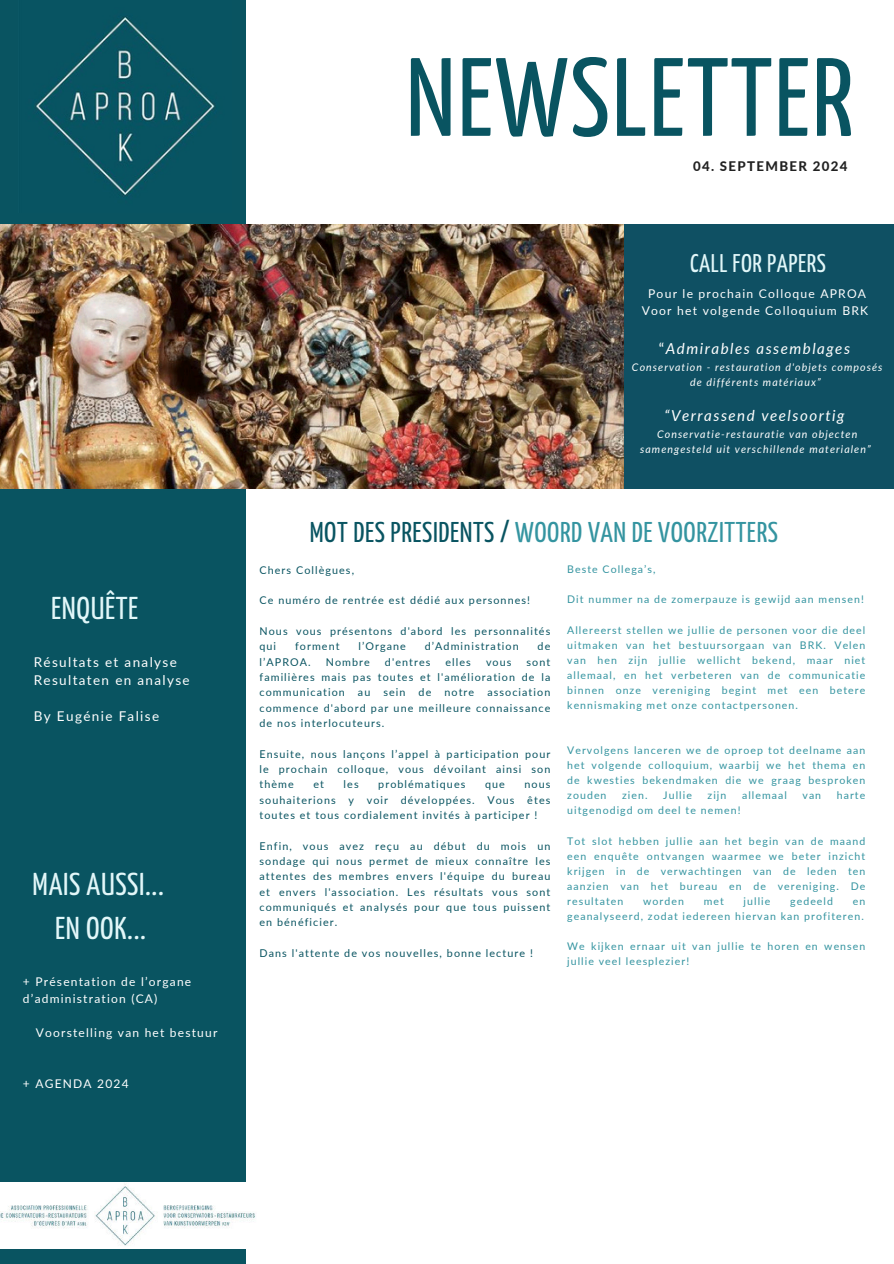
<style>
.page{position:relative;width:894px;height:1264px;background:#fff}
.page>*{position:absolute;margin:0;border:0;box-sizing:border-box;transform-origin:0 0}
.t1{font:111px "Yanone Kaffeesatz";letter-spacing:.02em;color:#095461}
.t2{font:31.5px/43.8px "Yanone Kaffeesatz";letter-spacing:.02em;color:#e2f7f9;text-align:center}
.t3{font:28.5px "Yanone Kaffeesatz";letter-spacing:.02em;color:#3494a0}
.t4{font:25.5px "Yanone Kaffeesatz";letter-spacing:.02em;color:#e2f7f9}
.t5{font:italic 15.15px "Lato";letter-spacing:.1em;color:#fff}
.t6{font:13.5px/18px "Lato";letter-spacing:.1em;color:#fff}
.t7{font:800 13.2px "Lato";letter-spacing:.1em;color:#222}
.t8{font:12.15px/17.7px "Lato";letter-spacing:.1em;color:#fff;text-align:center}
.t9{font:12px/17px "Lato";letter-spacing:.1em;color:#fff}
.t10{font:10.8px/15.3px "Lato";letter-spacing:.1em;color:#095461;text-align:justify}
.t11{font:italic 10.65px/15px "Lato";letter-spacing:.1em;color:#fff;text-align:center}
.t12{font:10.5px/15px "Lato";letter-spacing:.1em;color:#3494a0;text-align:justify}
.s1{font-style:normal}
.s2{color:#095461}
</style>
<div class="page">
<div style="left:0;top:0;width:245px;height:1263px;background:#095461"></div>
<img style="left:0;top:224px;width:624px;height:265px">
<div style="left:624px;top:224px;width:269px;height:265px;background:#0f5063"></div>
<img style="left:35px;top:16px;width:180px;height:180px">
<img style="left:0;top:1182px;width:256px;height:66px">
<h2 class="t2" style="left:51px;top:584px;width:89px">ENQUÊTE</h2>
<p class="t6" style="left:34px;top:653px;width:157px">Résultats et analyse<br>Resultaten en analyse</p>
<p class="t6" style="left:34px;top:707px;width:127px">By Eugénie Falise</p>
<h2 class="t2" style="left:33px;top:860px;width:133px">MAIS AUSSI...<br>EN OOK...</h2>
<p class="t9" style="left:23px;top:972px;width:170px">+ Présentation de l’organe d’administration (CA)</p>
<p class="t9" style="left:36px;top:1023px;width:183px">Voorstelling van het bestuur</p>
<p class="t9" style="left:23px;top:1074px;width:107px">+ AGENDA 2024</p>
<h1 class="t1" style="left:406px;top:18px;width:449px">NEWSLETTER</h1>
<p class="t7" style="left:692px;top:156px;width:156px">04. SEPTEMBER 2024</p>
<h3 class="t4" style="left:690px;top:244px;width:137px">CALL FOR PAPERS</h3>
<p class="t8" style="left:641px;top:284px;width:228px">Pour le prochain Colloque APROA<br>Voor het volgende Colloquium BRK</p>
<h3 class="t5" style="left:658px;top:338px;width:193px"><span class="s1">“</span>Admirables assemblages</h3>
<p class="t11" style="left:631px;top:359px;width:252px">Conservation - restauration d'objets composés de différents matériaux”</p>
<h3 class="t5" style="left:664px;top:405px;width:181px">“Verrassend veelsoortig</h3>
<p class="t11" style="left:640px;top:426px;width:232px">Conservatie-restauratie van objecten samengesteld uit verschillende materialen”</p>
<h3 class="t3" style="left:310px;top:511px;width:469px"><span class="s2">MOT DES PRESIDENTS /</span> WOORD VAN DE VOORZITTERS</h3>
<p class="t10" style="left:259px;top:561px;width:96px">Chers Collègues,</p>
<p class="t10" style="left:259px;top:592px;width:272px">Ce numéro de rentrée est dédié aux personnes!</p>
<p class="t10" style="left:259px;top:623px;width:292px">Nous vous présentons d'abord les personnalités qui</p>
<p class="t10" style="left:295px;top:638px;width:46px">forment</p>
<p class="t10" style="left:358px;top:638px;width:49px">l’Organe</p>
<p class="t10" style="left:424px;top:638px;width:95px">d’Administration</p>
<p class="t10" style="left:537px;top:638px;width:14px">de</p>
<p class="t10" style="left:259px;top:653px;width:53px">l’APROA.</p>
<p class="t10" style="left:326px;top:653px;width:46px">Nombre</p>
<p class="t10" style="left:385px;top:653px;width:47px">d'entres</p>
<p class="t10" style="left:445px;top:653px;width:27px">elles</p>
<p class="t10" style="left:486px;top:653px;width:27px">vous</p>
<p class="t10" style="left:259px;top:653px;width:292px;text-indent:267px">sont familières mais pas toutes et l'amélioration de la communication au sein de notre association commence d'abord par une meilleure connaissance de nos interlocuteurs.</p>
<p class="t10" style="left:259px;top:745px;width:292px">Ensuite, nous lançons l’appel à participation pour le prochain colloque, vous dévoilant ainsi son thème</p>
<p class="t10" style="left:313px;top:776px;width:12px">et</p>
<p class="t10" style="left:343px;top:776px;width:16px">les</p>
<p class="t10" style="left:378px;top:776px;width:89px">problématiques</p>
<p class="t10" style="left:485px;top:776px;width:21px">que</p>
<p class="t10" style="left:259px;top:776px;width:292px;text-indent:265px">nous souhaiterions y voir développées. Vous êtes toutes et tous cordialement invités à participer !</p>
<p class="t10" style="left:259px;top:837px;width:292px">Enfin, vous avez reçu au début du mois un sondage qui nous permet de mieux connaître les attentes des membres envers l'équipe du bureau et envers l'association. Les résultats vous sont communiqués et analysés pour que tous puissent en bénéficier.</p>
<p class="t10" style="left:259px;top:945px;width:275px">Dans l'attente de vos nouvelles, bonne lecture !</p>
<p class="t12" style="left:567px;top:561px;width:90px">Beste Collega’s,</p>
<p class="t12" style="left:567px;top:591px;width:298px">Dit nummer na de zomerpauze is gewijd aan mensen!</p>
<p class="t12" style="left:567px;top:622px;width:299px">Allereerst stellen we jullie de personen voor die deel uitmaken van het bestuursorgaan van BRK. Velen van hen zijn jullie wellicht bekend, maar niet allemaal, en het verbeteren van de communicatie binnen onze vereniging begint met een betere kennismaking met onze contactpersonen.</p>
<p class="t12" style="left:567px;top:742px;width:299px">Vervolgens lanceren we de oproep tot deelname aan het volgende colloquium, waarbij we het thema en de kwesties bekendmaken die we graag besproken zouden</p>
<p class="t12" style="left:622px;top:787px;width:27px">zien.</p>
<p class="t12" style="left:663px;top:787px;width:30px">Jullie</p>
<p class="t12" style="left:707px;top:787px;width:20px">zijn</p>
<p class="t12" style="left:741px;top:787px;width:46px">allemaal</p>
<p class="t12" style="left:802px;top:787px;width:20px">van</p>
<p class="t12" style="left:836px;top:787px;width:30px">harte</p>
<p class="t12" style="left:567px;top:802px;width:175px">uitgenodigd om deel te nemen!</p>
<p class="t12" style="left:567px;top:832px;width:299px">Tot slot hebben jullie aan het begin van de maand een enquête ontvangen waarmee we beter inzicht krijgen in de verwachtingen van de leden ten aanzien van het bureau en de vereniging. De resultaten</p>
<p class="t12" style="left:643px;top:893px;width:42px">worden</p>
<p class="t12" style="left:703px;top:893px;width:22px">met</p>
<p class="t12" style="left:743px;top:893px;width:28px">jullie</p>
<p class="t12" style="left:790px;top:893px;width:44px">gedeeld</p>
<p class="t12" style="left:567px;top:893px;width:299px;text-align:right">en<br>geanalyseerd, zodat iedereen hiervan kan profiteren.</p>
<p class="t12" style="left:567px;top:938px;width:299px">We kijken ernaar uit van jullie te horen en wensen jullie veel leesplezier!</p>
</div>
